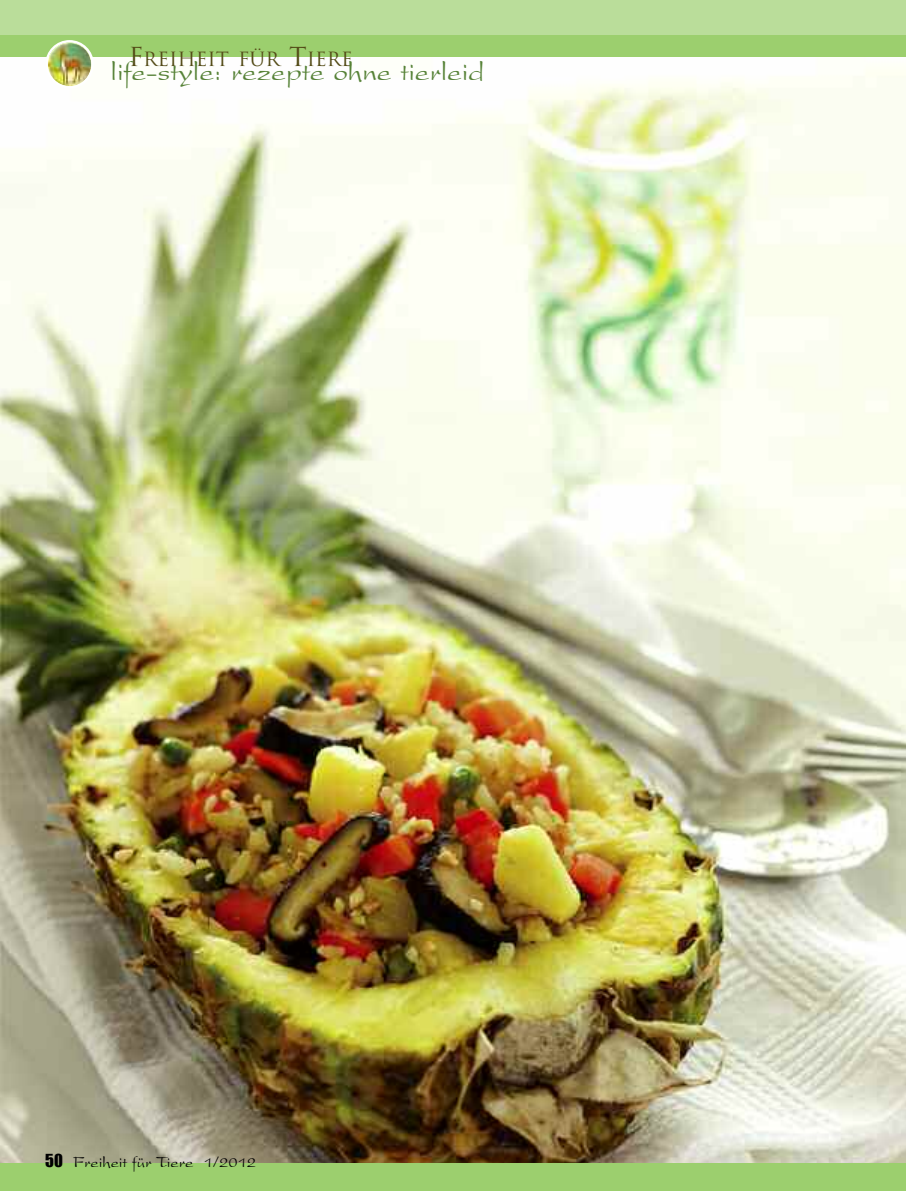
<style>
.page{position:relative;width:906px;height:1191px;background:#fff}
.page>*{position:absolute;margin:0;border:0;box-sizing:border-box;transform-origin:0 0}
.t1{font:29.1px "President Plain";color:#568237}
.t2{font:19.2px "Trajan";color:#534b17}
.t3{font:16.5px "President Plain";color:#000}
.s1{font-size:25.5px}
.s2{font-family:"Impact"}
</style>
<div class="page">
<img style="left:0;top:69px;width:905px;height:1094px">
<div style="left:0;top:5px;width:906px;height:52px;background:#9ccf6e"></div>
<img style="left:45px;top:40px;width:49px;height:49px">
<div style="left:0;top:1163px;width:906px;height:28px;background:#9ccf6e"></div>
<div style="left:0;top:0;width:906px;height:35px;background:#badd9a"></div>
<p class="t2" style="left:129px;top:48px;width:226px"><span class="s1">F</span>REIHEIT FÜR <span class="s1">T</span>IERE</p>
<p class="t1" style="left:111px;top:61px;width:375px">life-style: rezepte ohne tierleid</p>
<p class="t3" style="left:45px;top:1156px;width:212px"><span class="s2">50</span> Freiheit für Tiere 1/2012</p>
</div>
